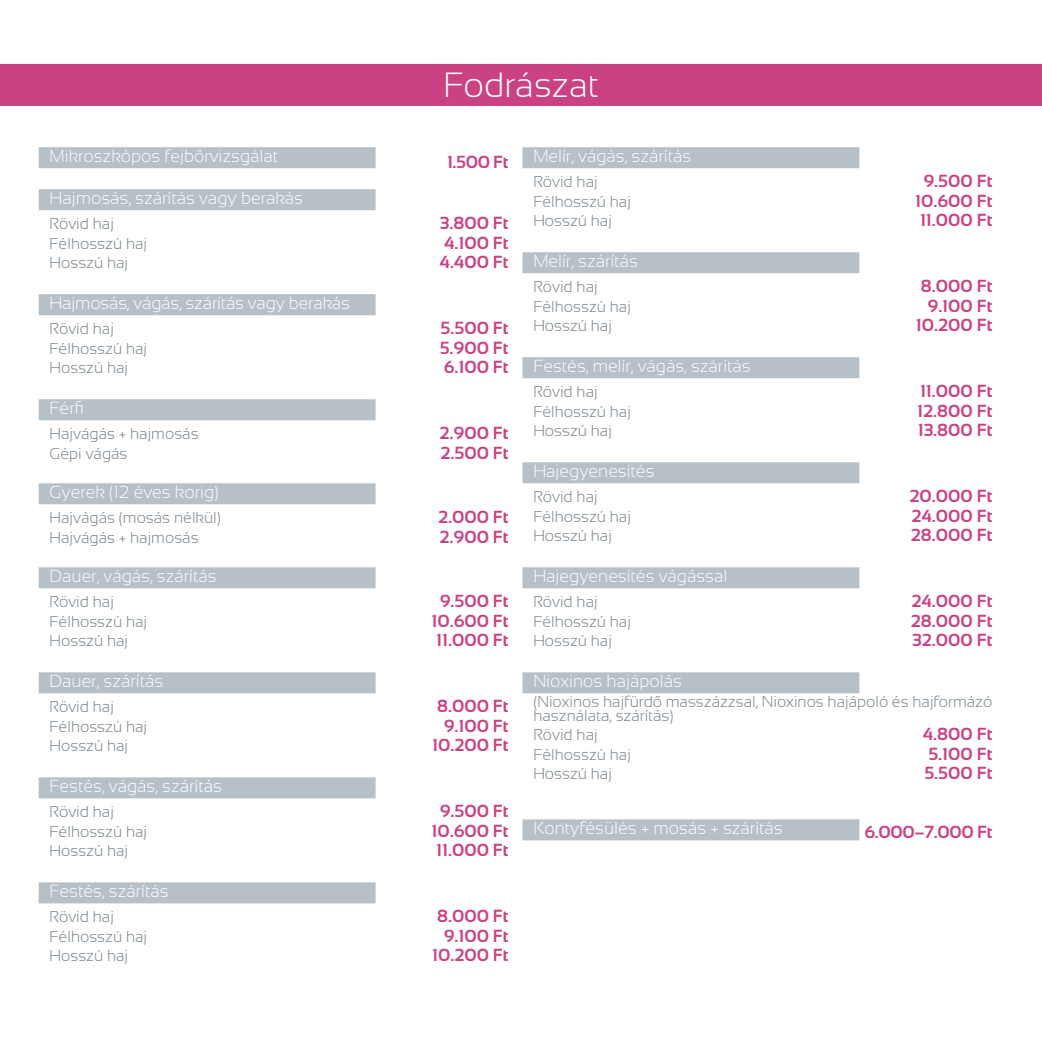
<style>
.page{position:relative;width:1042px;height:1042px;background:#fff}
.page>*{position:absolute;margin:0;border:0;box-sizing:border-box;transform-origin:0 0}
.t1{font:300 35px "Sansation";color:#fff}
.t2{font:300 17.5px "Sansation";color:#fff}
.t3{font:700 17.5px "Sansation";color:#ca4283}
.t4{font:300 15.75px/14px "Sansation";color:#717e86}
</style>
<div class="page">
<div style="left:39px;top:147px;width:337px;height:21px;background:#b6c0c6"></div>
<div style="left:39px;top:189px;width:337px;height:21px;background:#b6c0c6"></div>
<div style="left:39px;top:294px;width:337px;height:21px;background:#b6c0c6"></div>
<div style="left:39px;top:399px;width:337px;height:21px;background:#b6c0c6"></div>
<div style="left:39px;top:483px;width:337px;height:21px;background:#b6c0c6"></div>
<div style="left:39px;top:567px;width:337px;height:21px;background:#b6c0c6"></div>
<div style="left:39px;top:672px;width:337px;height:21px;background:#b6c0c6"></div>
<div style="left:39px;top:777px;width:337px;height:21px;background:#b6c0c6"></div>
<div style="left:39px;top:882px;width:337px;height:21px;background:#b6c0c6"></div>
<div style="left:522px;top:147px;width:337px;height:21px;background:#b6c0c6"></div>
<div style="left:522px;top:252px;width:337px;height:21px;background:#b6c0c6"></div>
<div style="left:522px;top:357px;width:337px;height:21px;background:#b6c0c6"></div>
<div style="left:522px;top:462px;width:337px;height:21px;background:#b6c0c6"></div>
<div style="left:522px;top:567px;width:337px;height:21px;background:#b6c0c6"></div>
<div style="left:522px;top:672px;width:337px;height:21px;background:#b6c0c6"></div>
<div style="left:522px;top:819px;width:337px;height:21px;background:#b6c0c6"></div>
<div style="left:0;top:64px;width:1042px;height:42px;background:#ca4283"></div>
<h1 class="t1" style="left:443px;top:66px;width:156px">Fodrászat</h1>
<p class="t2" style="left:50px;top:146px;width:230px">Mikroszkópos fejbőrvizsgálat</p>
<p class="t3" style="left:447px;top:152px;width:63px">1.500 Ft</p>
<p class="t2" style="left:50px;top:188px;width:255px">Hajmosás, szárítás vagy berakás</p>
<p class="t4" style="left:50px;top:217px;width:66px">Rövid haj</p>
<p class="t3" style="left:440px;top:213px;width:70px">3.800 Ft</p>
<p class="t4" style="left:50px;top:236px;width:99px">Félhosszú haj</p>
<p class="t3" style="left:444px;top:233px;width:66px">4.100 Ft</p>
<p class="t4" style="left:50px;top:255px;width:80px">Hosszú haj</p>
<p class="t3" style="left:439px;top:252px;width:71px">4.400 Ft</p>
<p class="t2" style="left:50px;top:293px;width:302px">Hajmosás, vágás, szárítás vagy berakás</p>
<p class="t4" style="left:50px;top:322px;width:66px">Rövid haj</p>
<p class="t3" style="left:440px;top:318px;width:69px">5.500 Ft</p>
<p class="t4" style="left:50px;top:341px;width:99px">Félhosszú haj</p>
<p class="t3" style="left:440px;top:338px;width:70px">5.900 Ft</p>
<p class="t4" style="left:50px;top:360px;width:80px">Hosszú haj</p>
<p class="t3" style="left:444px;top:357px;width:66px">6.100 Ft</p>
<p class="t2" style="left:50px;top:398px;width:36px">Férfi</p>
<p class="t4" style="left:50px;top:427px;width:150px">Hajvágás + hajmosás</p>
<p class="t3" style="left:439px;top:423px;width:71px">2.900 Ft</p>
<p class="t4" style="left:50px;top:446px;width:79px">Gépi vágás</p>
<p class="t3" style="left:440px;top:443px;width:70px">2.500 Ft</p>
<p class="t2" style="left:50px;top:482px;width:171px">Gyerek (12 éves korig)</p>
<p class="t4" style="left:50px;top:511px;width:173px">Hajvágás (mosás nélkül)</p>
<p class="t3" style="left:438px;top:507px;width:72px">2.000 Ft</p>
<p class="t4" style="left:50px;top:530px;width:150px">Hajvágás + hajmosás</p>
<p class="t3" style="left:439px;top:527px;width:71px">2.900 Ft</p>
<p class="t2" style="left:50px;top:566px;width:168px">Dauer, vágás, szárítás</p>
<p class="t4" style="left:50px;top:595px;width:66px">Rövid haj</p>
<p class="t3" style="left:440px;top:591px;width:70px">9.500 Ft</p>
<p class="t4" style="left:50px;top:614px;width:99px">Félhosszú haj</p>
<p class="t3" style="left:431px;top:611px;width:79px">10.600 Ft</p>
<p class="t4" style="left:50px;top:633px;width:80px">Hosszú haj</p>
<p class="t3" style="left:436px;top:630px;width:74px">11.000 Ft</p>
<p class="t2" style="left:50px;top:671px;width:115px">Dauer, szárítás</p>
<p class="t4" style="left:50px;top:700px;width:66px">Rövid haj</p>
<p class="t3" style="left:437px;top:696px;width:73px">8.000 Ft</p>
<p class="t4" style="left:50px;top:719px;width:99px">Félhosszú haj</p>
<p class="t3" style="left:444px;top:716px;width:66px">9.100 Ft</p>
<p class="t4" style="left:50px;top:738px;width:80px">Hosszú haj</p>
<p class="t3" style="left:432px;top:735px;width:78px">10.200 Ft</p>
<p class="t2" style="left:50px;top:776px;width:174px">Festés, vágás, szárítás</p>
<p class="t4" style="left:50px;top:805px;width:66px">Rövid haj</p>
<p class="t3" style="left:440px;top:801px;width:70px">9.500 Ft</p>
<p class="t4" style="left:50px;top:824px;width:99px">Félhosszú haj</p>
<p class="t3" style="left:431px;top:821px;width:79px">10.600 Ft</p>
<p class="t4" style="left:50px;top:843px;width:80px">Hosszú haj</p>
<p class="t3" style="left:436px;top:840px;width:74px">11.000 Ft</p>
<p class="t2" style="left:50px;top:881px;width:120px">Festés, szárítás</p>
<p class="t4" style="left:50px;top:910px;width:66px">Rövid haj</p>
<p class="t3" style="left:437px;top:906px;width:73px">8.000 Ft</p>
<p class="t4" style="left:50px;top:929px;width:99px">Félhosszú haj</p>
<p class="t3" style="left:444px;top:926px;width:66px">9.100 Ft</p>
<p class="t4" style="left:50px;top:948px;width:80px">Hosszú haj</p>
<p class="t3" style="left:432px;top:945px;width:78px">10.200 Ft</p>
<p class="t2" style="left:533px;top:146px;width:159px">Melír, vágás, szárítás</p>
<p class="t4" style="left:533px;top:175px;width:66px">Rövid haj</p>
<p class="t3" style="left:923px;top:171px;width:70px">9.500 Ft</p>
<p class="t4" style="left:533px;top:194px;width:99px">Félhosszú haj</p>
<p class="t3" style="left:915px;top:191px;width:79px">10.600 Ft</p>
<p class="t4" style="left:533px;top:213px;width:80px">Hosszú haj</p>
<p class="t3" style="left:920px;top:210px;width:74px">11.000 Ft</p>
<p class="t2" style="left:533px;top:251px;width:106px">Melír, szárítás</p>
<p class="t4" style="left:533px;top:280px;width:66px">Rövid haj</p>
<p class="t3" style="left:921px;top:276px;width:73px">8.000 Ft</p>
<p class="t4" style="left:533px;top:299px;width:99px">Félhosszú haj</p>
<p class="t3" style="left:927px;top:296px;width:66px">9.100 Ft</p>
<p class="t4" style="left:533px;top:318px;width:80px">Hosszú haj</p>
<p class="t3" style="left:916px;top:315px;width:78px">10.200 Ft</p>
<p class="t2" style="left:533px;top:356px;width:219px">Festés, melír, vágás, szárítás</p>
<p class="t4" style="left:533px;top:385px;width:66px">Rövid haj</p>
<p class="t3" style="left:920px;top:381px;width:74px">11.000 Ft</p>
<p class="t4" style="left:533px;top:404px;width:99px">Félhosszú haj</p>
<p class="t3" style="left:917px;top:401px;width:77px">12.800 Ft</p>
<p class="t4" style="left:533px;top:423px;width:80px">Hosszú haj</p>
<p class="t3" style="left:918px;top:420px;width:76px">13.800 Ft</p>
<p class="t2" style="left:533px;top:461px;width:123px">Hajegyenesítés</p>
<p class="t4" style="left:533px;top:490px;width:66px">Rövid haj</p>
<p class="t3" style="left:909px;top:486px;width:84px">20.000 Ft</p>
<p class="t4" style="left:533px;top:509px;width:99px">Félhosszú haj</p>
<p class="t3" style="left:911px;top:506px;width:83px">24.000 Ft</p>
<p class="t4" style="left:533px;top:528px;width:80px">Hosszú haj</p>
<p class="t3" style="left:911px;top:525px;width:83px">28.000 Ft</p>
<p class="t2" style="left:533px;top:566px;width:195px">Hajegyenesítés vágással</p>
<p class="t4" style="left:533px;top:595px;width:66px">Rövid haj</p>
<p class="t3" style="left:911px;top:591px;width:83px">24.000 Ft</p>
<p class="t4" style="left:533px;top:614px;width:99px">Félhosszú haj</p>
<p class="t3" style="left:911px;top:611px;width:83px">28.000 Ft</p>
<p class="t4" style="left:533px;top:633px;width:80px">Hosszú haj</p>
<p class="t3" style="left:912px;top:630px;width:82px">32.000 Ft</p>
<p class="t2" style="left:533px;top:671px;width:150px">Nioxinos hajápolás</p>
<p class="t4" style="left:533px;top:695px;width:460px">(Nioxinos hajfürdő masszázzsal, Nioxinos hajápoló és hajformázó használata, szárítás)</p>
<p class="t4" style="left:533px;top:728px;width:66px">Rövid haj</p>
<p class="t3" style="left:923px;top:724px;width:71px">4.800 Ft</p>
<p class="t4" style="left:533px;top:747px;width:99px">Félhosszú haj</p>
<p class="t3" style="left:928px;top:744px;width:65px">5.100 Ft</p>
<p class="t4" style="left:533px;top:766px;width:80px">Hosszú haj</p>
<p class="t3" style="left:924px;top:763px;width:69px">5.500 Ft</p>
<p class="t2" style="left:533px;top:818px;width:251px">Kontyfésülés + mosás + szárítás</p>
<p class="t3" style="left:864px;top:822px;width:129px">6.000–7.000 Ft</p>
</div>
